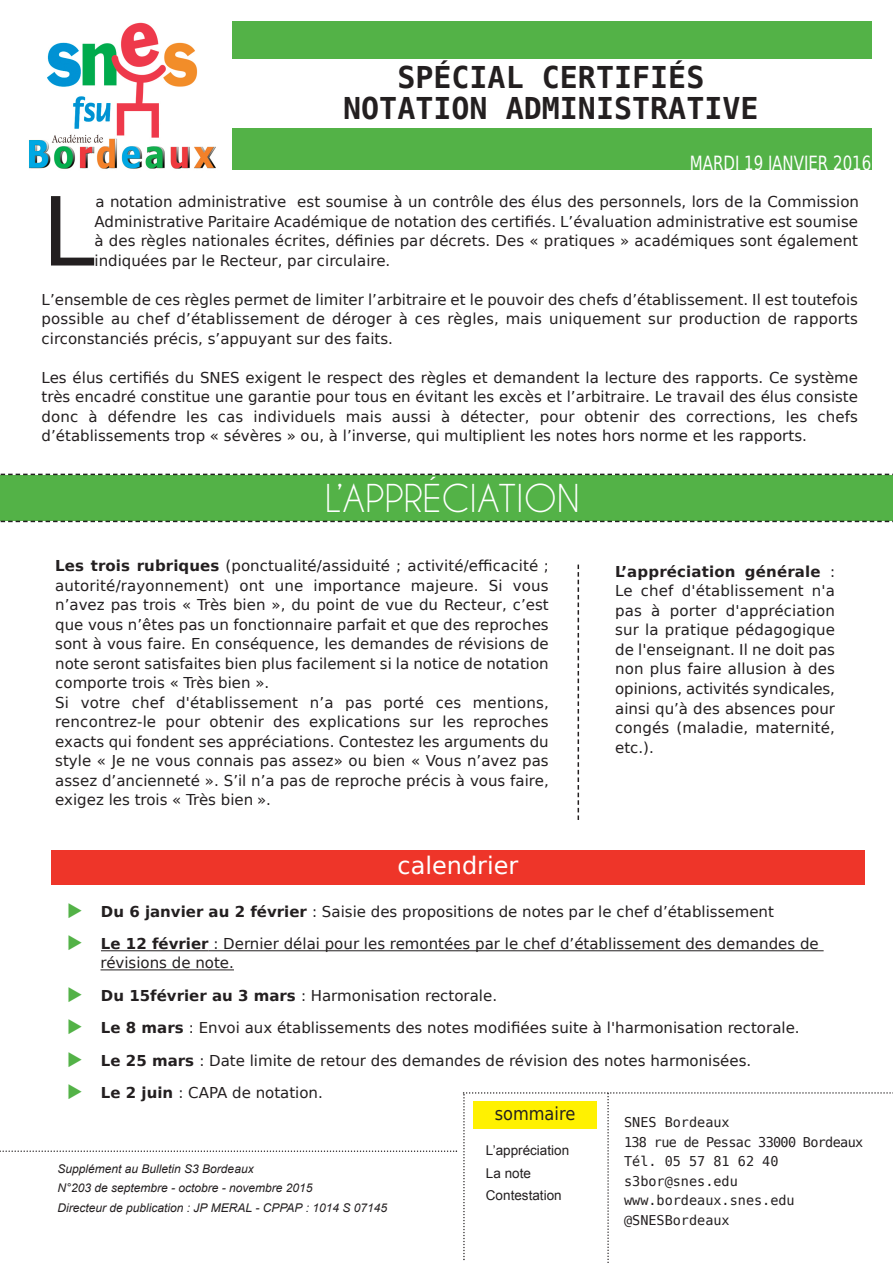
<style>
.page{position:relative;width:893px;height:1263px;background:#fff}
.page>*{position:absolute;margin:0;border:0;box-sizing:border-box;transform-origin:0 0}
.t1{font:95.25px "DejaVu Sans";color:#231f20}
.t2{font:36px "Caviar Dreams";color:#fff}
.t3{font:700 30px/30.9px "DejaVu Sans Mono";color:#231f20;text-align:center}
.t4{font:24px "DejaVu Sans";color:#fff}
.t5{font:19.5px "DejaVu Sans";color:#fff;scale:.77 1}
.t6{font:18px "DejaVu Sans Condensed";color:#231f20}
.t7{font:15px/19.5px "DejaVu Sans";color:#231f20;text-align:justify}
.t8{font:13.5px/19.5px "DejaVu Sans Mono";color:#231f20}
.t9{font:13.5px/22.5px "Arial";color:#231f20}
.t10{font:italic 12px/19.5px "Arial";color:#231f20}
.s1{font-weight:700}
.s2{color:#53b247}
</style>
<div class="page">
<img style="left:29px;top:22px;width:187px;height:147px">
<div style="left:0;top:475px;width:893px;height:46px;background:#53b247"></div>
<svg style="left:0;top:474px;width:893px;height:1px"></svg>
<svg style="left:0;top:521px;width:893px;height:1px"></svg>
<div style="left:232px;top:21px;width:640px;height:149px;background:#53b247"></div>
<div style="left:230px;top:60px;width:642px;height:37px;background:#fff"></div>
<div style="left:230px;top:90px;width:642px;height:38px;background:#fff"></div>
<svg style="left:578px;top:565px;width:1px;height:255px"></svg>
<hr style="left:101px;top:950px;width:108px;height:1px;background:#231f20">
<hr style="left:209px;top:950px;width:615px;height:1px;background:#231f20">
<hr style="left:101px;top:969px;width:133px;height:1px;background:#231f20">
<div style="left:51px;top:850px;width:814px;height:34px;background:#ee3529"></div>
<svg style="left:0;top:1150px;width:457px;height:2px"></svg>
<svg style="left:463px;top:1092px;width:430px;height:171px"></svg>
<h3 class="t3" style="left:343px;top:63px;width:417px">SPÉCIAL CERTIFIÉS<br>NOTATION ADMINISTRATIVE</h3>
<h3 class="t5" style="left:690px;top:152px;width:237px">mARDI 19 JANVIER 2016</h3>
<h1 class="t1" style="left:42px;top:177px;width:55px">L</h1>
<p class="t7" style="left:95px;top:192px;width:766px">a notation administrative est soumise à un contrôle des élus des personnels, lors de la Commission Administrative Paritaire Académique de notation des certifiés. L’évaluation administrative est soumise à des règles nationales écrites, définies par décrets. Des « pratiques » académiques sont également indiquées par le Recteur, par circulaire.</p>
<p class="t7" style="left:42px;top:290px;width:818px">L’ensemble de ces règles permet de limiter l’arbitraire et le pouvoir des chefs d’établissement. Il est toutefois possible au chef d’établissement de déroger à ces règles, mais uniquement sur production de rapports circonstanciés précis, s’appuyant sur des faits.</p>
<p class="t7" style="left:42px;top:368px;width:818px">Les élus certifiés du SNES exigent le respect des règles et demandent la lecture des rapports. Ce système très encadré constitue une garantie pour tous en évitant les excès et l’arbitraire. Le travail des élus consiste donc à défendre les cas individuels mais aussi à détecter, pour obtenir des corrections, les chefs d’établissements trop « sévères » ou, à l’inverse, qui multiplient les notes hors norme et les rapports.</p>
<h2 class="t2" style="left:325px;top:477px;width:257px">L’APPRÉCIATION</h2>
<p class="t7" style="left:55px;top:556px;width:495px;text-align:left"><span class="s1">Les trois rubriques</span> (ponctualité/assiduité ; activité/efficacité ; autorité/rayonnement) ont une importance majeure. Si vous n’avez pas trois « Très bien », du point de vue du Recteur, c’est que vous n’êtes pas un fonctionnaire parfait et que des reproches sont à vous faire. En conséquence, les demandes de révisions de note seront satisfaites bien plus facilement si la notice de notation comporte trois « Très bien ».<br>Si votre chef d'établissement n’a pas porté ces mentions, rencontrez-le pour obtenir des explications sur les reproches exacts qui fondent ses appréciations. Contestez les arguments du style « Je ne vous connais pas assez» ou bien « Vous n’avez pas assez d’ancienneté ». S’il n’a pas de reproche précis à vous faire, exigez les trois « Très bien ».</p>
<h3 class="t4" style="left:397px;top:851px;width:122px">calendrier</h3>
<p class="t7" style="left:615px;top:562px;width:221px"><span class="s1">L’appréciation générale</span> :<br>Le chef d'établissement n'a pas à porter d'appréciation sur la pratique pédagogique de l'enseignant. Il ne doit pas non plus faire allusion à des opinions, activités syndicales, ainsi qu’à des absences pour congés (maladie, maternité, etc.).</p>
<p class="t7" style="left:67px;top:902px;width:708px"><span class="s2">◆</span> <span class="s1">Du 6 janvier au 2 février</span> : Saisie des propositions de notes par le chef d’établissement</p>
<p class="t7" style="left:101px;top:934px;width:720px;line-height:19px;text-indent:-33px"><span class="s2">◆</span> <span class="s1">Le 12 février</span> : Dernier délai pour les remontées par le chef d’établissement des demandes de révisions de note.</p>
<p class="t7" style="left:67px;top:986px;width:431px"><span class="s2">◆</span> <span class="s1">Du 15février au 3 mars</span> : Harmonisation rectorale.</p>
<p class="t7" style="left:67px;top:1018px;width:734px"><span class="s2">◆</span> <span class="s1">Le 8 mars</span> : Envoi aux établissements des notes modifiées suite à l'harmonisation rectorale.</p>
<p class="t7" style="left:67px;top:1051px;width:686px"><span class="s2">◆</span> <span class="s1">Le 25 mars</span> : Date limite de retour des demandes de révision des notes harmonisées.</p>
<p class="t7" style="left:67px;top:1083px;width:257px"><span class="s2">◆</span> <span class="s1">Le 2 juin</span> : CAPA de notation.</p>
<p class="t10" style="left:58px;top:1159px;width:331px">Supplément au Bulletin S3 Bordeaux<br>N°203 de septembre - octobre - novembre 2015<br>Directeur de publication : JP MERAL - CPPAP : 1014 S 07145</p>
<p class="t6" style="left:495px;top:1103px;width:82px">sommaire</p>
<p class="t9" style="left:486px;top:1139px;width:85px">L’appréciation<br>La note<br>Contestation</p>
<p class="t8" style="left:624px;top:1113px;width:241px">SNES Bordeaux<br>138 rue de Pessac 33000 Bordeaux<br>Tél. 05 57 81 62 40 s3bor@snes.edu www.bordeaux.snes.edu @SNESBordeaux</p>
</div>
